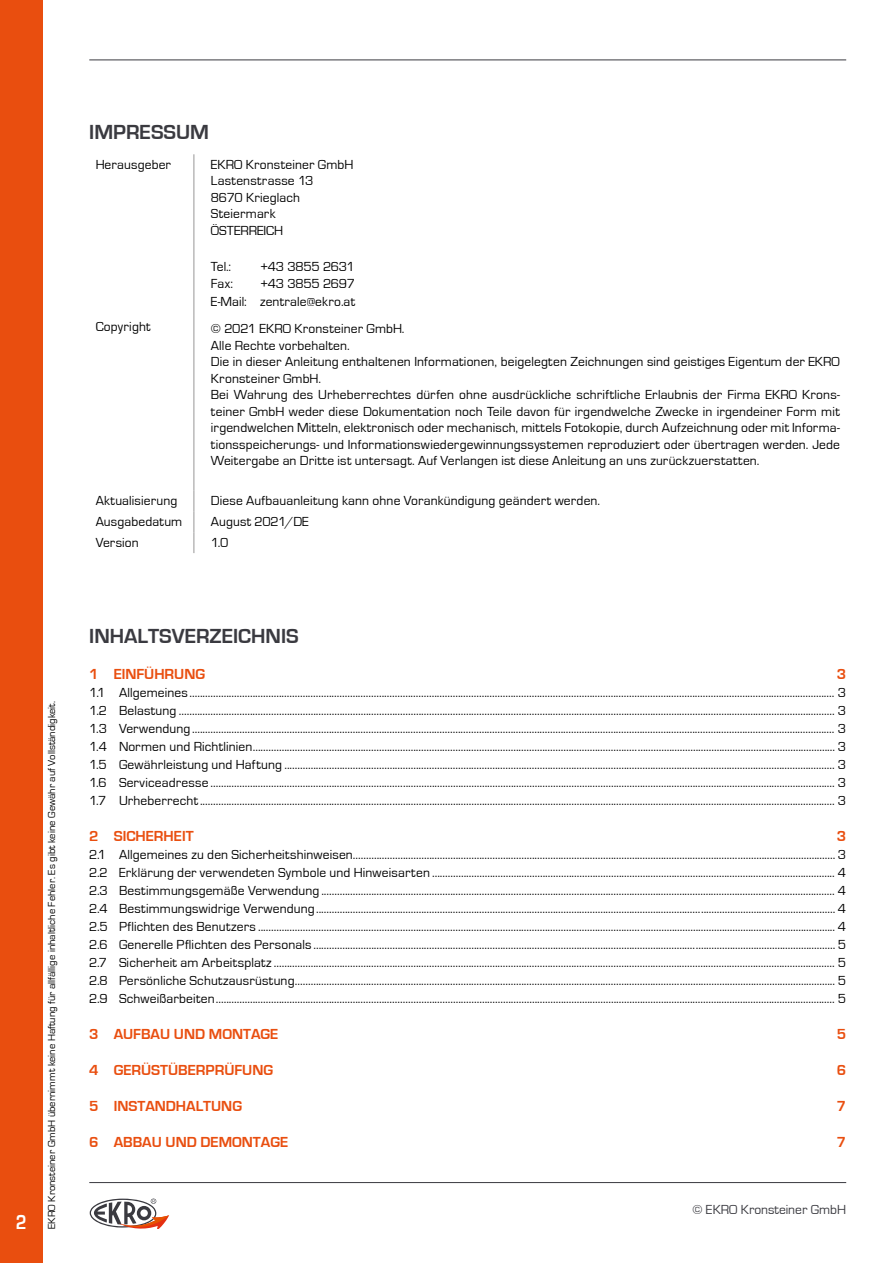
<style>
.page{position:relative;width:893px;height:1263px;background:#fff}
.page>*{position:absolute;margin:0;border:0;box-sizing:border-box;transform-origin:0 0}
.t1{font:700 21px "Eurostile";color:#3a3a40}
.t2{font:700 21px "Eurostile";color:#fff;scale:.82 1}
.t3{font:700 15px "Eurostile";color:#e94e0f}
.t4{font:13.5px/18px "Eurostile";letter-spacing:.01em;color:#000}
.t5{font:13.5px "Eurostile";color:#3a3a40}
.t6{font:13.5px "Eurostile";letter-spacing:-.025em;color:#000}
.t7{font:10.5px "Eurostile";color:#000}
</style>
<div class="page">
<div style="left:0;top:0;width:43px;height:1263px;background:#e94e0f"></div>
<hr style="left:89px;top:60px;width:757px;height:1px;background:#3a3a40">
<svg style="left:90px;top:1198px;width:79px;height:31px"></svg>
<hr style="left:89px;top:1182px;width:757px;height:1px;background:#3a3a40">
<h1 class="t1" style="left:89px;top:121px;width:121px">IMPRESSUM</h1>
<p class="t4" style="left:96px;top:156px;width:77px">Herausgeber</p>
<p class="t4" style="left:211px;top:157px;width:144px;line-height:16.5px">EKRO Kronsteiner GmbH<br>Lastenstrasse 13<br>8670 Krieglach<br>Steiermark<br>ÖSTERREICH</p>
<p class="t4" style="left:211px;top:257px;width:22px">Tel.:</p>
<p class="t6" style="left:260px;top:259px;width:96px">+43 3855 2631</p>
<p class="t4" style="left:211px;top:275px;width:24px">Fax:</p>
<p class="t4" style="left:211px;top:275px;width:146px;line-height:17.5px;text-align:right">+43 3855 2697<br>E-Mail: zentrale@ekro.at</p>
<p class="t4" style="left:96px;top:318px;width:56px">Copyright</p>
<p class="t4" style="left:211px;top:321px;width:630px;line-height:16.5px">© 2021 EKRO Kronsteiner GmbH.<br>Alle Rechte vorbehalten.<br>Die in dieser Anleitung enthaltenen Informationen, beigelegten Zeichnungen sind geistiges Eigentum der EKRO Kronsteiner GmbH.<br>Bei Wahrung des Urheberrechtes dürfen ohne ausdrückliche schriftliche Erlaubnis der Firma EKRO Krons&shy;teiner GmbH weder diese Dokumentation noch Teile davon für irgendwelche Zwecke in irgendeiner Form mit irgendwelchen Mitteln, elektronisch oder mechanisch, mittels Fotokopie, durch Aufzeichnung oder mit Informa&shy;tionsspeicherungs- und Informationswiedergewinnungssystemen reproduziert oder übertragen werden. Jede Weitergabe an Dritte ist untersagt. Auf Verlangen ist diese Anleitung an uns zurückzuerstatten.</p>
<p class="t4" style="left:96px;top:492px;width:83px">Aktualisierung</p>
<p class="t4" style="left:211px;top:492px;width:391px">Diese Aufbauanleitung kann ohne Vorankündigung geändert werden.</p>
<p class="t4" style="left:96px;top:513px;width:88px">Ausgabedatum</p>
<p class="t4" style="left:211px;top:513px;width:99px">August 2021/DE</p>
<p class="t4" style="left:96px;top:534px;width:45px">Version</p>
<p class="t4" style="left:211px;top:534px;width:19px">1.0</p>
<h1 class="t2" style="left:16px;top:1210px;width:15px">2</h1>
<p class="t7" style="left:46px;top:1229px;width:529px;rotate:-90deg">EKRO Kronsteiner GmbH übernimmt keine Haftung für allfällige inhaltliche Fehler. Es gibt keine Gewähr auf Vollständigkeit.</p>
<h1 class="t1" style="left:89px;top:625px;width:211px">INHALTSVERZEICHNIS</h1>
<p class="t3" style="left:89px;top:666px;width:117px">1 EINFÜHRUNG</p>
<p class="t3" style="left:837px;top:666px;width:11px">3</p>
<p class="t4" style="left:89px;top:684px;width:758px;text-align:justify">1.1 Allgemeines..................................................................................................................................................................................................................................................... 3<br>1.2 Belastung ......................................................................................................................................................................................................................................................... 3<br>1.3 Verwendung .................................................................................................................................................................................................................................................... 3<br>1.4 Normen und Richtlinien............................................................................................................................................................................................................................. 3<br>1.5 Gewährleistung und Haftung ................................................................................................................................................................................................................. 3<br>1.6 Serviceadresse ............................................................................................................................................................................................................................................. 3<br>1.7 Urheberrecht................................................................................................................................................................................................................................................. 3</p>
<p class="t3" style="left:89px;top:828px;width:106px">2 SICHERHEIT</p>
<p class="t3" style="left:837px;top:828px;width:11px">3</p>
<p class="t4" style="left:89px;top:846px;width:758px;text-align:justify">2.1 Allgemeines zu den Sicherheitshinweisen....................................................................................................................................................................................... 3<br>2.2 Erklärung der verwendeten Symbole und Hinweisarten ......................................................................................................................................................... 4<br>2.3 Bestimmungsgemäße Verwendung ................................................................................................................................................................................................... 4<br>2.4 Bestimmungswidrige Verwendung..................................................................................................................................................................................................... 4<br>2.5 Pflichten des Benutzers ........................................................................................................................................................................................................................... 4<br>2.6 Generelle Pflichten des Personals ...................................................................................................................................................................................................... 5<br>2.7 Sicherheit am Arbeitsplatz ..................................................................................................................................................................................................................... 5<br>2.8 Persönliche Schutzausrüstung............................................................................................................................................................................................................. 5<br>2.9 Schweißarbeiten........................................................................................................................................................................................................................................... 5</p>
<p class="t3" style="left:89px;top:1026px;width:191px">3 AUFBAU UND MONTAGE</p>
<p class="t3" style="left:837px;top:1026px;width:11px">5</p>
<p class="t3" style="left:89px;top:1062px;width:185px">4 GERÜSTÜBERPRÜFUNG</p>
<p class="t3" style="left:837px;top:1062px;width:11px">6</p>
<p class="t3" style="left:89px;top:1098px;width:154px">5 INSTANDHALTUNG</p>
<p class="t3" style="left:837px;top:1098px;width:11px">7</p>
<p class="t3" style="left:89px;top:1134px;width:200px">6 ABBAU UND DEMONTAGE</p>
<p class="t3" style="left:837px;top:1134px;width:11px">7</p>
<p class="t5" style="left:692px;top:1202px;width:155px">© EKRO Kronsteiner GmbH</p>
</div>
